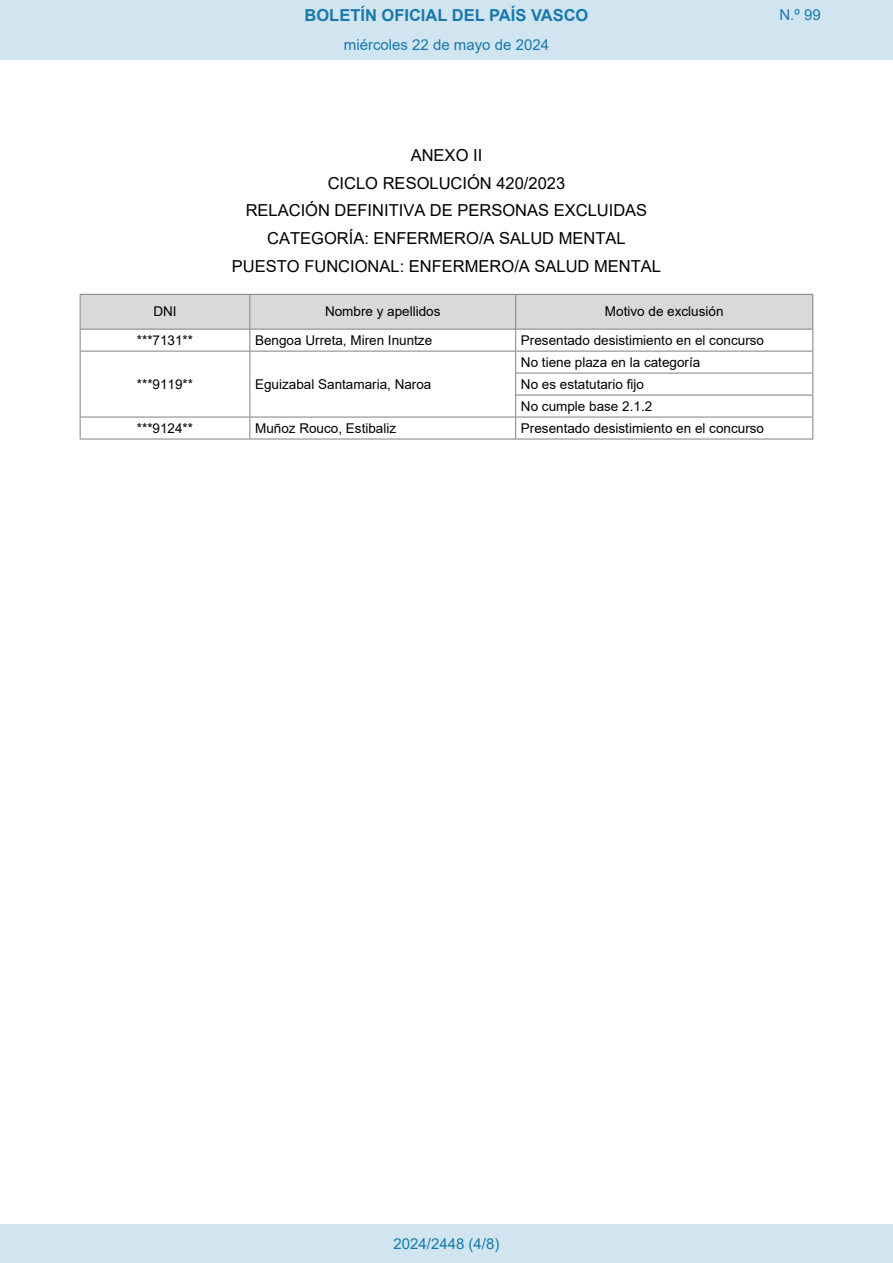
<style>
.page{position:relative;width:893px;height:1263px;background:#fff}
.page>*{position:absolute;margin:0;border:0;box-sizing:border-box;transform-origin:0 0}
.t1{font:16.5px/27.9px "Arial";color:#000;text-align:center}
.t2{font:700 16.5px "Arial";color:#1879ad}
.Paginacion_Centro{font:15px "Arial";color:#1879ad}
.t3{font:13.5px/21.9px "Arial";color:#000}
</style>
<div class="page">
<div style="left:81px;top:295px;width:168px;height:34px;background:#d9d9d9"></div>
<div style="left:250px;top:295px;width:265px;height:34px;background:#d9d9d9"></div>
<div style="left:516px;top:295px;width:296px;height:34px;background:#d9d9d9"></div>
<hr style="left:80px;top:295px;width:1px;height:144px;background:#808080">
<hr style="left:249px;top:295px;width:1px;height:34px;background:#808080">
<svg style="left:249px;top:330px;width:1px;height:21px"></svg>
<hr style="left:249px;top:351px;width:1px;height:66px;background:#808080">
<svg style="left:249px;top:418px;width:1px;height:21px"></svg>
<hr style="left:515px;top:295px;width:1px;height:34px;background:#808080">
<svg style="left:515px;top:330px;width:1px;height:21px"></svg>
<hr style="left:515px;top:351px;width:1px;height:66px;background:#808080">
<svg style="left:515px;top:418px;width:1px;height:21px"></svg>
<hr style="left:812px;top:295px;width:1px;height:144px;background:#808080">
<hr style="left:80px;top:294px;width:733px;height:1px;background:#808080">
<hr style="left:81px;top:329px;width:731px;height:1px;background:#808080">
<hr style="left:81px;top:351px;width:731px;height:1px;background:#808080">
<hr style="left:516px;top:373px;width:296px;height:1px;background:#808080">
<hr style="left:516px;top:395px;width:296px;height:1px;background:#808080">
<hr style="left:81px;top:417px;width:731px;height:1px;background:#808080">
<hr style="left:80px;top:439px;width:733px;height:1px;background:#808080">
<div style="left:0;top:0;width:893px;height:60px;background:#d0e5f0"></div>
<div style="left:0;top:1225px;width:893px;height:38px;background:#d0e5f0"></div>
<p class="t2" style="left:305px;top:3px;width:285px">BOLETÍN OFICIAL DEL PAÍS VASCO</p>
<p class="Paginacion_Centro" style="left:779px;top:5px;width:43px">N.º 99</p>
<p class="Paginacion_Centro" style="left:344px;top:35px;width:207px">miércoles 22 de mayo de 2024</p>
<p class="t1" style="left:232px;top:141px;width:431px">ANEXO II<br>CICLO RESOLUCIÓN 420/2023<br>RELACIÓN DEFINITIVA DE PERSONAS EXCLUIDAS<br>CATEGORÍA: ENFERMERO/A SALUD MENTAL<br>PUESTO FUNCIONAL: ENFERMERO/A SALUD MENTAL</p>
<p class="t3" style="left:153px;top:300px;width:25px">DNI</p>
<p class="t3" style="left:325px;top:300px;width:117px">Nombre y apellidos</p>
<p class="t3" style="left:605px;top:300px;width:120px">Motivo de exclusión</p>
<p class="t3" style="left:137px;top:329px;width:58px">***7131**</p>
<p class="t3" style="left:255px;top:329px;width:179px">Bengoa Urreta, Miren Inuntze</p>
<p class="t3" style="left:521px;top:329px;width:245px">Presentado desistimiento en el concurso<br>No tiene plaza en la categoría</p>
<p class="t3" style="left:137px;top:373px;width:58px">***9119**</p>
<p class="t3" style="left:255px;top:373px;width:178px">Eguizabal Santamaria, Naroa</p>
<p class="t3" style="left:521px;top:373px;width:133px">No es estatutario fijo<br>No cumple base 2.1.2</p>
<p class="t3" style="left:137px;top:417px;width:58px">***9124**</p>
<p class="t3" style="left:255px;top:417px;width:143px">Muñoz Rouco, Estibaliz</p>
<p class="t3" style="left:521px;top:417px;width:245px">Presentado desistimiento en el concurso</p>
<p class="Paginacion_Centro" style="left:393px;top:1234px;width:107px">2024/2448 (4/8)</p>
</div>
